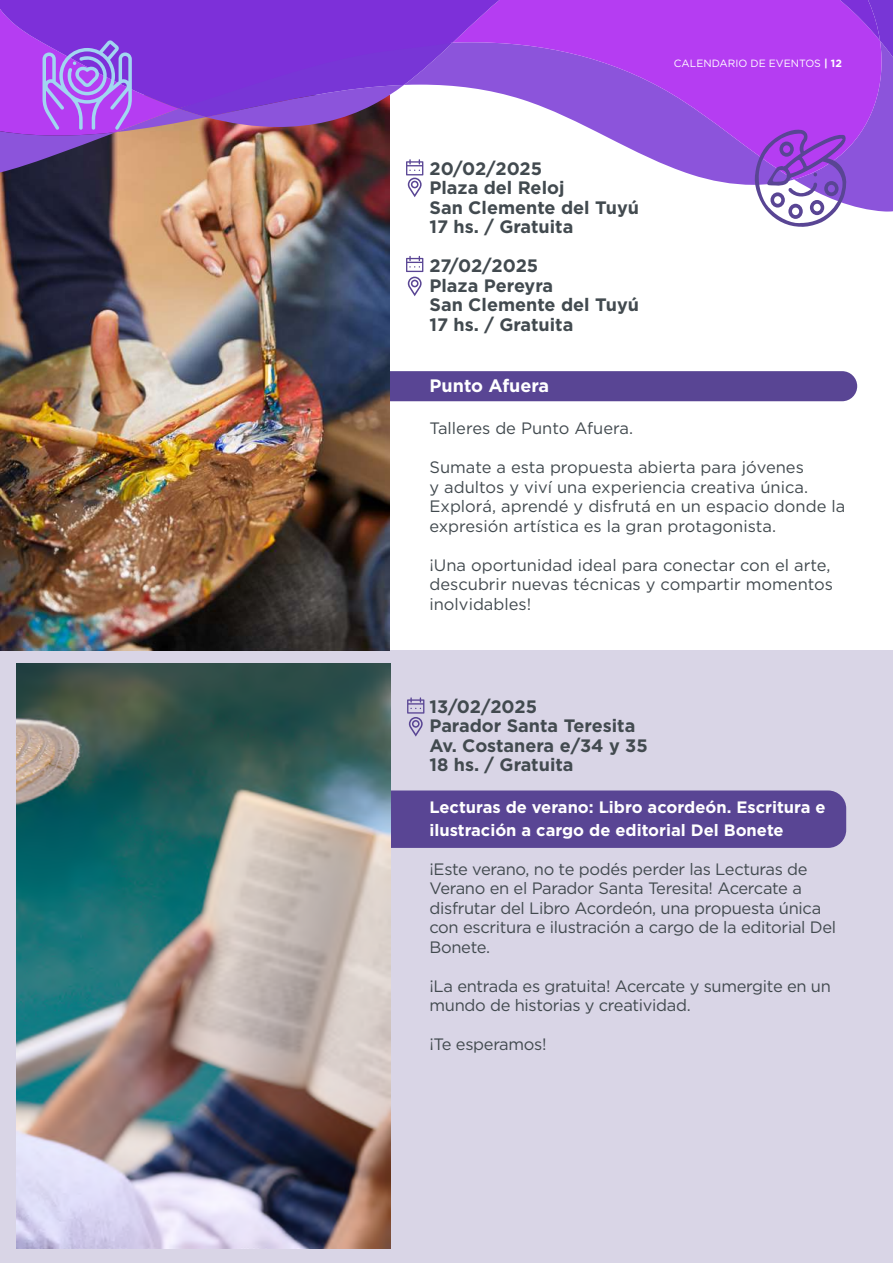
<style>
.page{position:relative;width:893px;height:1263px;background:#fff}
.page>*{position:absolute;margin:0;border:0;box-sizing:border-box;transform-origin:0 0}
.t1{font:700 18px/19.5px "Gotham HTF";color:#424a4f}
.t2{font:700 18px "Gotham HTF";color:#fff}
.t3{font:16.5px/19.5px "Gotham HTF";color:#424a4f}
.t4{font:16.5px/19.5px "Gotham HTF";letter-spacing:-.02em;color:#424a4f}
.t5{font:700 16.5px/22.5px "Gotham HTF";color:#fff}
.t6{font:10.5px "Gotham HTF";color:#fff}
.s1{font-weight:700}
</style>
<div class="page">
<div style="left:0;top:651px;width:893px;height:612px;background:#d9d5e6"></div>
<div style="left:359px;top:371px;width:498px;height:30px;background:#594594;border-radius:15px"></div>
<svg style="left:406px;top:256px;width:17px;height:40px"></svg>
<img style="left:0;top:197px;width:389px;height:454px">
<svg style="left:548px;top:109px;width:205px;height:71px;fill:#8c54db"></svg>
<svg style="left:0;top:0;width:753px;height:109px;background:#a449e8"></svg>
<svg style="left:0;top:9px;width:453px;height:188px;background:#945ab6"></svg>
<svg style="left:753px;top:0;width:140px;height:227px;background:#ac57e6"></svg>
<div style="left:44px;top:790px;width:802px;height:58px;background:#594594;border-radius:18px"></div>
<img style="left:16px;top:663px;width:374px;height:585px">
<svg style="left:407px;top:697px;width:17px;height:39px"></svg>
<p class="t1" style="left:429px;top:158px;width:211px">20/02/2025<br>Plaza del Reloj<br>San Clemente del Tuyú<br>17 hs. / Gratuita</p>
<p class="t1" style="left:429px;top:256px;width:211px">27/02/2025<br>Plaza Pereyra<br>San Clemente del Tuyú<br>17 hs. / Gratuita</p>
<p class="t6" style="left:674px;top:58px;width:170px">CALENDARIO DE EVENTOS <span class="s1">| 12</span></p>
<p class="t2" style="left:429px;top:375px;width:121px">Punto Afuera</p>
<p class="t3" style="left:429px;top:418px;width:205px">Talleres de Punto Afuera.</p>
<p class="t3" style="left:429px;top:457px;width:417px">Sumate a esta propuesta abierta para jóvenes<br>y adultos y viví una experiencia creativa única.<br>Explorá, aprendé y disfrutá en un espacio donde la expresión artística es la gran protagonista.</p>
<p class="t3" style="left:429px;top:555px;width:405px">¡Una oportunidad ideal para conectar con el arte, descubrir nuevas técnicas y compartir momentos inolvidables!</p>
<p class="t1" style="left:429px;top:696px;width:220px">13/02/2025<br>Parador Santa Teresita<br>Av. Costanera e/34 y 35<br>18 hs. / Gratuita</p>
<p class="t5" style="left:429px;top:795px;width:397px">Lecturas de verano: Libro acordeón. Escritura e ilustración a cargo de editorial Del Bonete</p>
<p class="t4" style="left:429px;top:859px;width:408px">¡Este verano, no te podés perder las Lecturas de Verano en el Parador Santa Teresita! Acercate a disfrutar del Libro Acordeón, una propuesta única con escritura e ilustración a cargo de la editorial Del Bonete.</p>
<p class="t4" style="left:429px;top:976px;width:403px">¡La entrada es gratuita! Acercate y sumergite en un mundo de historias y creatividad.</p>
<p class="t4" style="left:429px;top:1034px;width:119px">¡Te esperamos!</p>
</div>
